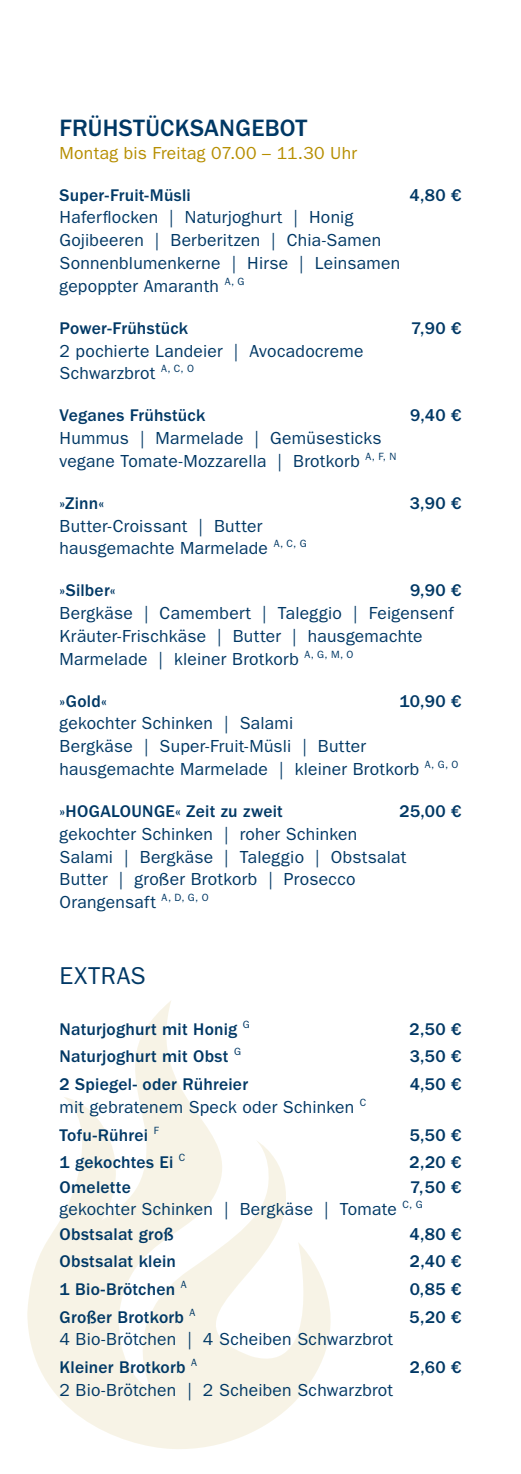
<style>
.page{position:relative;width:521px;height:1474px;background:#fff}
.page>*{position:absolute;margin:0;border:0;box-sizing:border-box;transform-origin:0 0}
.t1{font:500 24.5px "ITC Franklin Gothic Std";letter-spacing:.01em;color:#003865}
.t2{font:24.5px "ITC Franklin Gothic Std";letter-spacing:.03em;color:#003865}
.t3{font:17.5px/22.8px "ITC Franklin Gothic Std";letter-spacing:.015em;color:#003865}
.t4{font:500 17.5px "ITC Franklin Gothic Std";letter-spacing:.015em;color:#003865}
.t5{font:17.5px "ITC Franklin Gothic Std";letter-spacing:.015em;color:#b68e00}
.s1{font-weight:500}
</style>
<div class="page">
<svg style="left:27px;top:1001px;width:304px;height:448px"></svg>
<h1 class="t1" style="left:60px;top:114px;width:249px">FRÜHSTÜCKSANGEBOT</h1>
<p class="t5" style="left:60px;top:143px;width:299px">Montag bis Freitag 07.00 – 11.30 Uhr</p>
<p class="t4" style="left:60px;top:185px;width:133px">Super-Fruit-Müsli</p>
<p class="t4" style="left:409px;top:185px;width:53px">4,80 €</p>
<p class="t3" style="left:60px;top:206px;width:342px">Haferflocken | Naturjoghurt | Honig Gojibeeren | Berberitzen | Chia-Samen Sonnenblumenkerne | Hirse | Leinsamen gepoppter Amaranth <sup>A,</sup> <sup>G</sup></p>
<p class="t4" style="left:60px;top:318px;width:130px">Power-Frühstück</p>
<p class="t4" style="left:411px;top:318px;width:52px">7,90 €</p>
<p class="t3" style="left:60px;top:339px;width:305px">2 pochierte Landeier | Avocadocreme<br>Schwarzbrot <sup>A,</sup> <sup>C,</sup> <sup>O</sup></p>
<p class="t4" style="left:60px;top:406px;width:147px">Veganes Frühstück</p>
<p class="t4" style="left:410px;top:406px;width:53px">9,40 €</p>
<p class="t3" style="left:60px;top:427px;width:338px">Hummus | Marmelade | Gemüsesticks vegane Tomate-Mozzarella | Brotkorb <sup>A,</sup> <sup>F,</sup> <sup>N</sup></p>
<p class="t4" style="left:60px;top:493px;width:46px">»Zinn«</p>
<p class="t4" style="left:410px;top:493px;width:53px">3,90 €</p>
<p class="t3" style="left:60px;top:514px;width:249px">Butter-Croissant | Butter hausgemachte Marmelade <sup>A,</sup> <sup>C,</sup> <sup>G</sup></p>
<p class="t4" style="left:60px;top:581px;width:57px">»Silber«</p>
<p class="t4" style="left:410px;top:581px;width:53px">9,90 €</p>
<p class="t3" style="left:60px;top:602px;width:396px">Bergkäse | Camembert | Taleggio | Feigensenf<br>Kräuter-Frischkäse | Butter | hausgemachte<br>Marmelade | kleiner Brotkorb <sup>A,</sup> <sup>G,</sup> <sup>M,</sup> <sup>O</sup></p>
<p class="t4" style="left:60px;top:691px;width:49px">»Gold«</p>
<p class="t4" style="left:400px;top:691px;width:63px">10,90 €</p>
<p class="t3" style="left:60px;top:712px;width:400px">gekochter Schinken | Salami<br>Bergkäse | Super-Fruit-Müsli | Butter hausgemachte Marmelade | kleiner Brotkorb <sup>A,</sup> <sup>G,</sup> <sup>O</sup></p>
<p class="t4" style="left:60px;top:801px;width:225px">»HOGALOUNGE« Zeit zu zweit</p>
<p class="t4" style="left:399px;top:801px;width:63px">25,00 €</p>
<p class="t3" style="left:60px;top:822px;width:348px">gekochter Schinken | roher Schinken Salami | Bergkäse | Taleggio | Obstsalat Butter | großer Brotkorb | Prosecco Orangensaft <sup>A,</sup> <sup>D,</sup> <sup>G,</sup> <sup>O</sup></p>
<h1 class="t2" style="left:60px;top:961px;width:88px">EXTRAS</h1>
<p class="t4" style="left:60px;top:1019px;width:192px">Naturjoghurt mit Honig <sup>G</sup></p>
<p class="t4" style="left:409px;top:1019px;width:53px">2,50 €</p>
<p class="t4" style="left:60px;top:1046px;width:183px">Naturjoghurt mit Obst <sup>G</sup></p>
<p class="t4" style="left:410px;top:1046px;width:53px">3,50 €</p>
<p class="t4" style="left:60px;top:1074px;width:190px">2 Spiegel- oder Rühreier</p>
<p class="t4" style="left:410px;top:1074px;width:53px">4,50 €</p>
<p class="t3" style="left:60px;top:1093px;width:308px;line-height:27.7px">mit gebratenem Speck oder Schinken <sup>C<br></sup><span class="s1">Tofu-Rührei</span> <sup>F</sup></p>
<p class="t4" style="left:410px;top:1124px;width:53px">5,50 €</p>
<p class="t4" style="left:60px;top:1152px;width:127px">1 gekochtes Ei <sup>C</sup></p>
<p class="t4" style="left:409px;top:1152px;width:54px">2,20 €</p>
<p class="t4" style="left:60px;top:1176px;width:73px">Omelette</p>
<p class="t3" style="left:60px;top:1174px;width:403px;line-height:23.4px;text-indent:350px"><span class="s1">7,50 € </span>gekochter Schinken | Bergkäse | Tomate <sup>C,</sup> <sup>G<br></sup><span class="s1">Obstsalat groß</span></p>
<p class="t4" style="left:409px;top:1223px;width:53px">4,80 €</p>
<p class="t4" style="left:60px;top:1251px;width:118px">Obstsalat klein</p>
<p class="t4" style="left:410px;top:1251px;width:53px">2,40 €</p>
<p class="t4" style="left:60px;top:1279px;width:129px">1 Bio-Brötchen <sup>A</sup></p>
<p class="t4" style="left:410px;top:1279px;width:53px">0,85 €</p>
<p class="t4" style="left:60px;top:1306px;width:137px">Großer Brotkorb <sup>A</sup></p>
<p class="t4" style="left:410px;top:1307px;width:53px">5,20 €</p>
<p class="t3" style="left:60px;top:1325px;width:335px;line-height:27.7px">4 Bio-Brötchen | 4 Scheiben Schwarzbrot<br><span class="s1">Kleiner Brotkorb</span> <sup>A</sup></p>
<p class="t4" style="left:410px;top:1357px;width:53px">2,60 €</p>
<p class="t3" style="left:60px;top:1378px;width:335px">2 Bio-Brötchen | 2 Scheiben Schwarzbrot</p>
</div>
